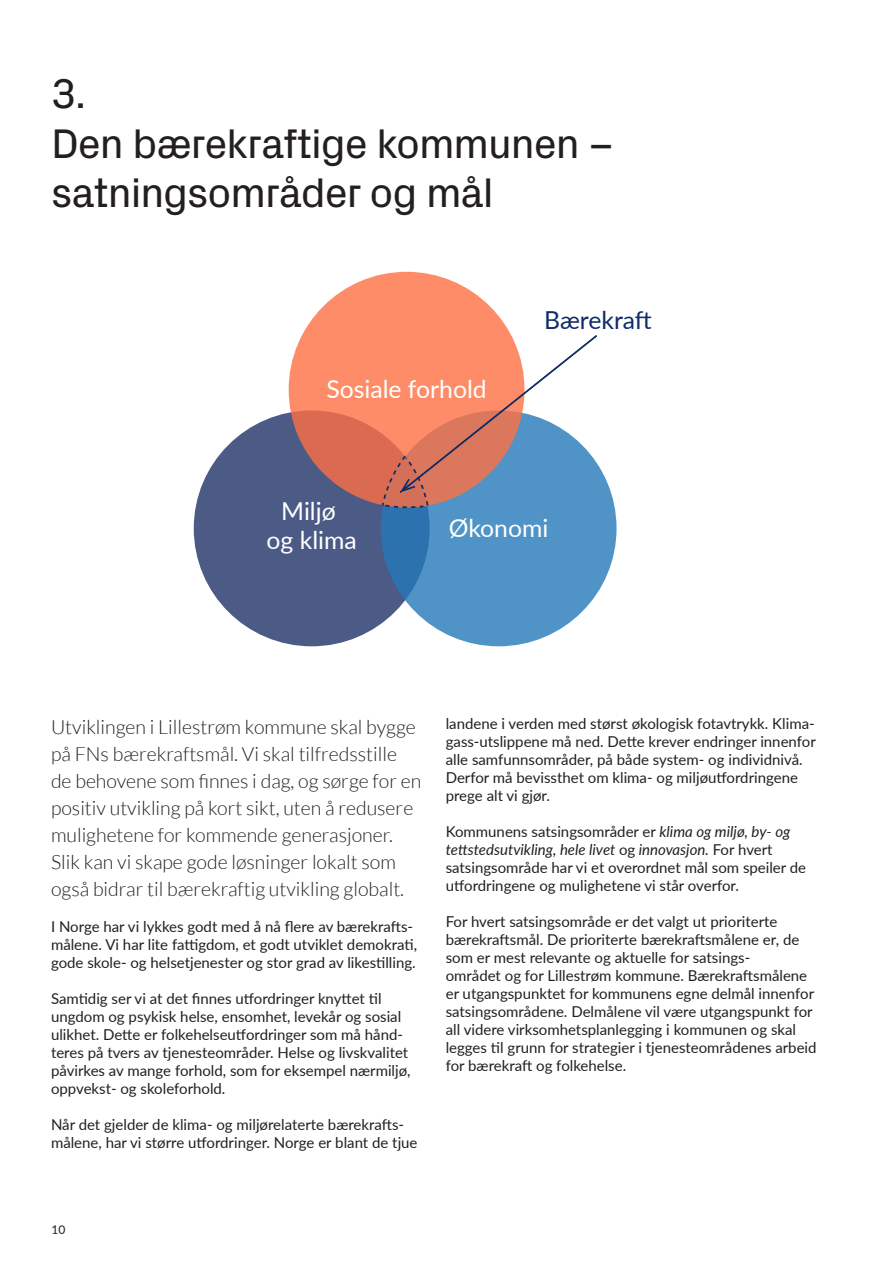
<style>
.page{position:relative;width:893px;height:1263px;background:#fff}
.page>*{position:absolute;margin:0;border:0;box-sizing:border-box;transform-origin:0 0}
.t1{font:42px "Px Grotesk";letter-spacing:-.025em;color:#231f20}
.t2{font:24.75px/29.7px "Lato";color:#fff;text-align:center}
.t3{font:24.75px "Lato";letter-spacing:-.005em;color:#102d69}
.t4{font:300 19.5px/27px "Lato";color:#231f20}
.t5{font:15px/18px "Lato";color:#231f20}
.t6{font:12px "Lato";color:#231f20}
.s1{font-style:italic}
</style>
<div class="page">
<div style="left:194px;top:410px;width:236px;height:236px;background:#4c5a86;border-radius:50%"></div>
<svg style="left:381px;top:410px;width:235px;height:236px;background:#4a8ec3"></svg>
<svg style="left:289px;top:272px;width:235px;height:236px;background:#f58362"></svg>
<svg style="left:381px;top:333px;width:218px;height:176px"></svg>
<p class="t1" style="left:51px;top:63px;width:37px">3.</p>
<p class="t1" style="left:51px;top:113px;width:565px">Den bærekraftige kommunen –</p>
<p class="t1" style="left:51px;top:162px;width:444px">satningsområder og mål</p>
<p class="t2" style="left:326px;top:373px;width:162px">Sosiale forhold</p>
<p class="t3" style="left:544px;top:302px;width:109px">Bærekraft</p>
<p class="t2" style="left:267px;top:495px;width:92px">Miljø<br>og klima</p>
<p class="t2" style="left:449px;top:512px;width:101px">Økonomi</p>
<p class="t4" style="left:51px;top:713px;width:372px">Utviklingen i Lillestrøm kommune skal bygge på FNs bærekraftsmål. Vi skal tilfredsstille de behovene som finnes i dag, og sørge for en positiv utvikling på kort sikt, uten å redusere mulighetene for kommende generasjoner.<br>Slik kan vi skape gode løsninger lokalt som også bidrar til bærekraftig utvikling globalt.</p>
<p class="t5" style="left:51px;top:916px;width:368px">I Norge har vi lykkes godt med å nå flere av bærekrafts&shy;målene. Vi har lite fattigdom, et godt utviklet demokrati, gode skole- og helsetjenester og stor grad av likestilling.</p>
<p class="t5" style="left:51px;top:988px;width:361px">Samtidig ser vi at det finnes utfordringer knyttet til ungdom og psykisk helse, ensomhet, levekår og sosial ulikhet. Dette er folkehelseutfordringer som må hånd&shy;teres på tvers av tjenesteområder. Helse og livskvalitet påvirkes av mange forhold, som for eksempel nærmiljø, oppvekst- og skoleforhold.</p>
<p class="t5" style="left:51px;top:1114px;width:368px">Når det gjelder de klima- og miljørelaterte bærekrafts&shy;målene, har vi større utfordringer. Norge er blant de tjue</p>
<p class="t5" style="left:446px;top:714px;width:372px">landene i verden med størst økologisk fotavtrykk. Klima&shy;gass-utslippene må ned. Dette krever endringer innenfor alle samfunnsområder, på både system- og individnivå.<br>Derfor må bevissthet om klima- og miljøutfordringene prege alt vi gjør.</p>
<p class="t5" style="left:446px;top:822px;width:362px">Kommunens satsingsområder er <span class="s1">klima og miljø, by- og tettstedsutvikling, hele livet</span> og <span class="s1">innovasjon.</span> For hvert satsingsområde har vi et overordnet mål som speiler de utfordringene og mulighetene vi står overfor.</p>
<p class="t5" style="left:446px;top:912px;width:355px">For hvert satsingsområde er det valgt ut prioriterte bærekraftsmål. De prioriterte bærekraftsmålene er, de som er mest relevante og aktuelle for satsings-</p>
<p class="t5" style="left:446px;top:966px;width:372px">området og for Lillestrøm kommune. Bærekraftsmålene er utgangspunktet for kommunens egne delmål innenfor satsingsområdene. Delmålene vil være utgangspunkt for all videre virksomhetsplanlegging i kommunen og skal legges til grunn for strategier i tjenesteområdenes arbeid for bærekraft og folkehelse.</p>
<p class="t6" style="left:51px;top:1221px;width:15px">10</p>
</div>
